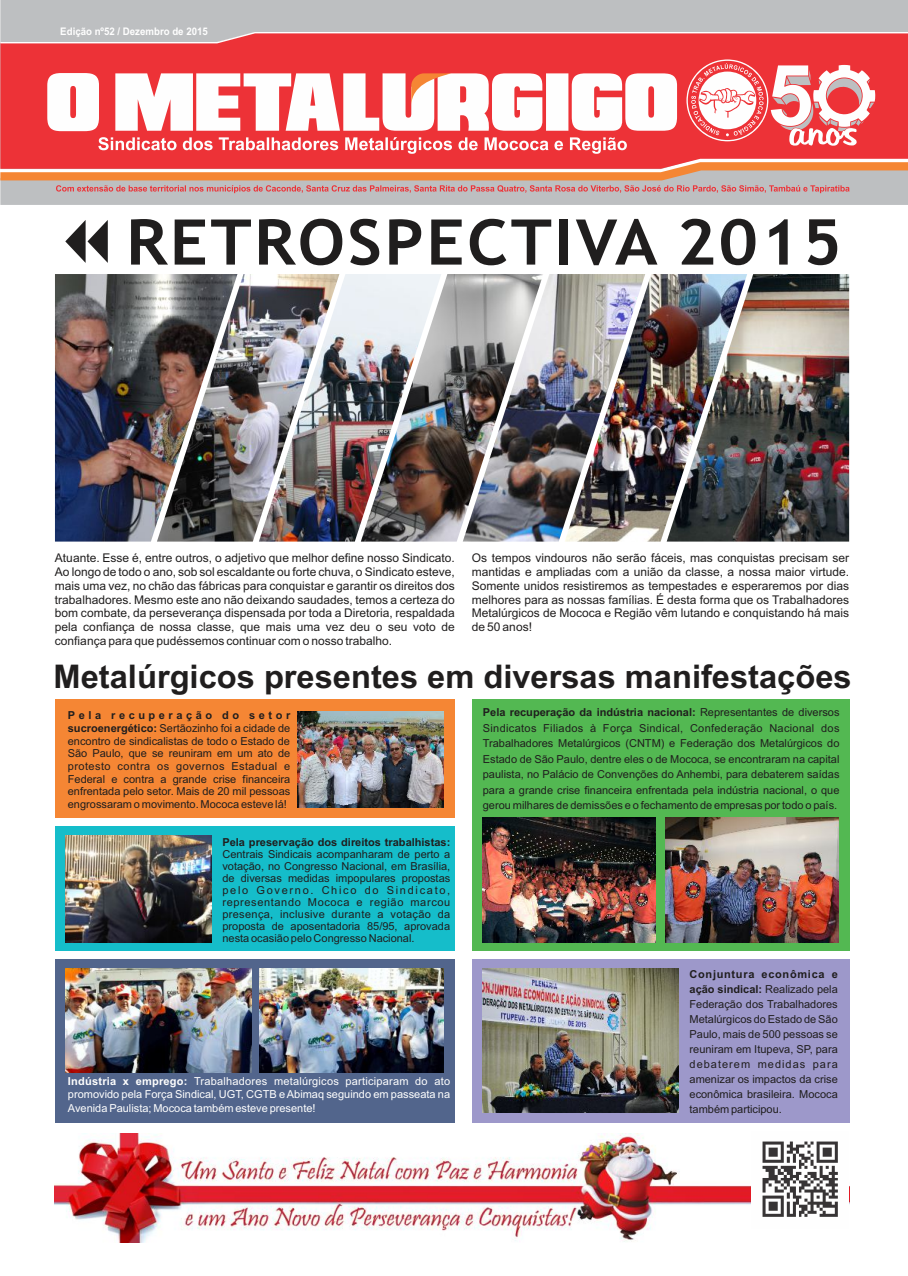
<style>
.page{position:relative;width:908px;height:1276px;background:#fff}
.page>*{position:absolute;margin:0;border:0;box-sizing:border-box;transform-origin:0 0}
.t1{font:700 63px "Trebuchet MS";letter-spacing:.04em;color:#201e1e;scale:1.07 1}
.t2{font:700 32.6px "Arial";color:#201e1e}
.t3{font:12px/13.8px "Arial";color:#201e1e;text-align:justify}
.t4{font:11px/15px "Arial";color:#201e1e;text-align:justify}
.t5{font:11px/13.8px "Arial";color:#fefefe;text-align:justify}
.t6{font:700 11px "Arial";color:#201e1e}
.t7{font:700 10.4px "Arial";color:#fefefe;scale:.93 1}
.s1{font-weight:700}
</style>
<div class="page">
<img style="left:55px;top:1133px;width:695px;height:109px">
<div style="left:55px;top:959px;width:399px;height:164px;background:#52658c"></div>
<div style="left:471px;top:959px;width:377px;height:164px;background:#9d98ca"></div>
<div style="left:55px;top:825px;width:399px;height:125px;background:#15bdca"></div>
<div style="left:471px;top:699px;width:377px;height:251px;background:#53b852"></div>
<div style="left:55px;top:699px;width:399px;height:118px;background:#f58634"></div>
<div style="left:0;top:0;width:907px;height:205px;background:#bdbfc1"></div>
<div style="left:0;top:43px;width:907px;height:119px;background:#ed3237"></div>
<svg style="left:98px;top:137px;width:528px;height:17px"></svg>
<svg style="left:0;top:32px;width:907px;height:11px;background:#e36b6f"></svg>
<svg style="left:684px;top:58px;width:190px;height:88px"></svg>
<svg style="left:0;top:162px;width:907px;height:31px;background:#dc9480"></svg>
<svg style="left:47px;top:73px;width:629px;height:58px"></svg>
<img style="left:55px;top:274px;width:102px;height:267px">
<img style="left:157px;top:274px;width:102px;height:267px">
<img style="left:259px;top:274px;width:101px;height:267px">
<img style="left:360px;top:274px;width:102px;height:267px">
<img style="left:462px;top:274px;width:102px;height:267px">
<img style="left:564px;top:274px;width:102px;height:267px">
<img style="left:666px;top:274px;width:182px;height:267px">
<svg style="left:65px;top:220px;width:43px;height:43px"></svg>
<img style="left:297px;top:711px;width:146px;height:96px">
<img style="left:482px;top:817px;width:173px;height:125px">
<img style="left:665px;top:817px;width:173px;height:125px">
<img style="left:65px;top:835px;width:146px;height:107px">
<img style="left:482px;top:968px;width:196px;height:144px">
<img style="left:66px;top:968px;width:185px;height:104px">
<img style="left:259px;top:968px;width:184px;height:104px">
<img style="left:750px;top:1141px;width:88px;height:76px">
<p class="t7" style="left:60px;top:28px;width:160px">Edição nº52 / Dezembro de 2015</p>
<h1 class="t1" style="left:126px;top:218px;width:670px">RETROSPECTIVA 2015</h1>
<p class="t3" style="left:55px;top:552px;width:401px">Atuante. Esse é, entre outros, o adjetivo que melhor define nosso Sindicato.<br>Ao longo de todo o ano, sob sol escaldante ou forte chuva, o Sindicato esteve, mais uma vez, no chão das fábricas para conquistar e garantir os direitos dos trabalhadores. Mesmo este ano não deixando saudades, temos a certeza do bom combate, da perseverança dispensada por toda a Diretoria, respaldada pela confiança de nossa classe, que mais uma vez deu o seu voto de confiança para que pudéssemos continuar com o nosso trabalho.</p>
<p class="t3" style="left:471px;top:552px;width:378px">Os tempos vindouros não serão fáceis, mas conquistas precisam ser mantidas e ampliadas com a união da classe, a nossa maior virtude.<br>Somente unidos resistiremos as tempestades e esperaremos por dias melhores para as nossas famílias. É desta forma que os Trabalhadores Metalúrgicos de Mococa e Região vêm lutando e conquistando há mais de 50 anos!</p>
<h2 class="t2" style="left:54px;top:664px;width:799px">Metalúrgicos presentes em diversas manifestações</h2>
<p class="t4" style="left:68px;top:710px;width:224px;line-height:12.7px"><span class="s1">Pela recuperação do setor sucroenergético:</span> Sertãozinho foi a cidade de encontro de sindicalistas de todo o Estado de São Paulo, que se reuniram em um ato de protesto contra os governos Estadual e Federal e contra a grande crise financeira enfrentada pelo setor. Mais de 20 mil pessoas engrossaram o movimento. Mococa esteve lá!</p>
<p class="t4" style="left:482px;top:706px;width:358px;line-height:15.5px"><span class="s1">Pela recuperação da indústria nacional:</span> Representantes de diversos Sindicatos Filiados à Força Sindical, Confederação Nacional dos Trabalhadores Metalúrgicos (CNTM) e Federação dos Metalúrgicos do Estado de São Paulo, dentre eles o de Mococa, se encontraram na capital paulista, no Palácio de Convenções do Anhembi, para debaterem saídas para a grande crise financeira enfrentada pela indústria nacional, o que gerou milhares de demissões e o fechamento de empresas por todo o país.</p>
<p class="t6" style="left:222px;top:837px;width:229px">Pela preservação dos direitos trabalhistas:</p>
<p class="t4" style="left:222px;top:849px;width:229px;line-height:12px">Centrais Sindicais acompanharam de perto a votação, no Congresso Nacional, em Brasília, de diversas medidas impopulares propostas pelo Governo. Chico do Sindicato, representando Mococa e região marcou presença, inclusive durante a votação da proposta de aposentadoria 85/95, aprovada nesta ocasião pelo Congresso Nacional.</p>
<p class="t4" style="left:689px;top:967px;width:150px"><span class="s1">Conjuntura econômica e ação sindical:</span> Realizado pela Federação dos Trabalhadores Metalúrgicos do Estado de São Paulo, mais de 500 pessoas se reuniram em Itupeva, SP, para debaterem medidas para amenizar os impactos da crise econômica brasileira. Mococa também participou.</p>
<p class="t5" style="left:68px;top:1074px;width:383px"><span class="s1">Indústria x emprego:</span> Trabalhadores metalúrgicos participaram do ato promovido pela Força Sindical, UGT, CGTB e Abimaq seguindo em passeata na Avenida Paulista; Mococa também esteve presente!</p>
</div>
